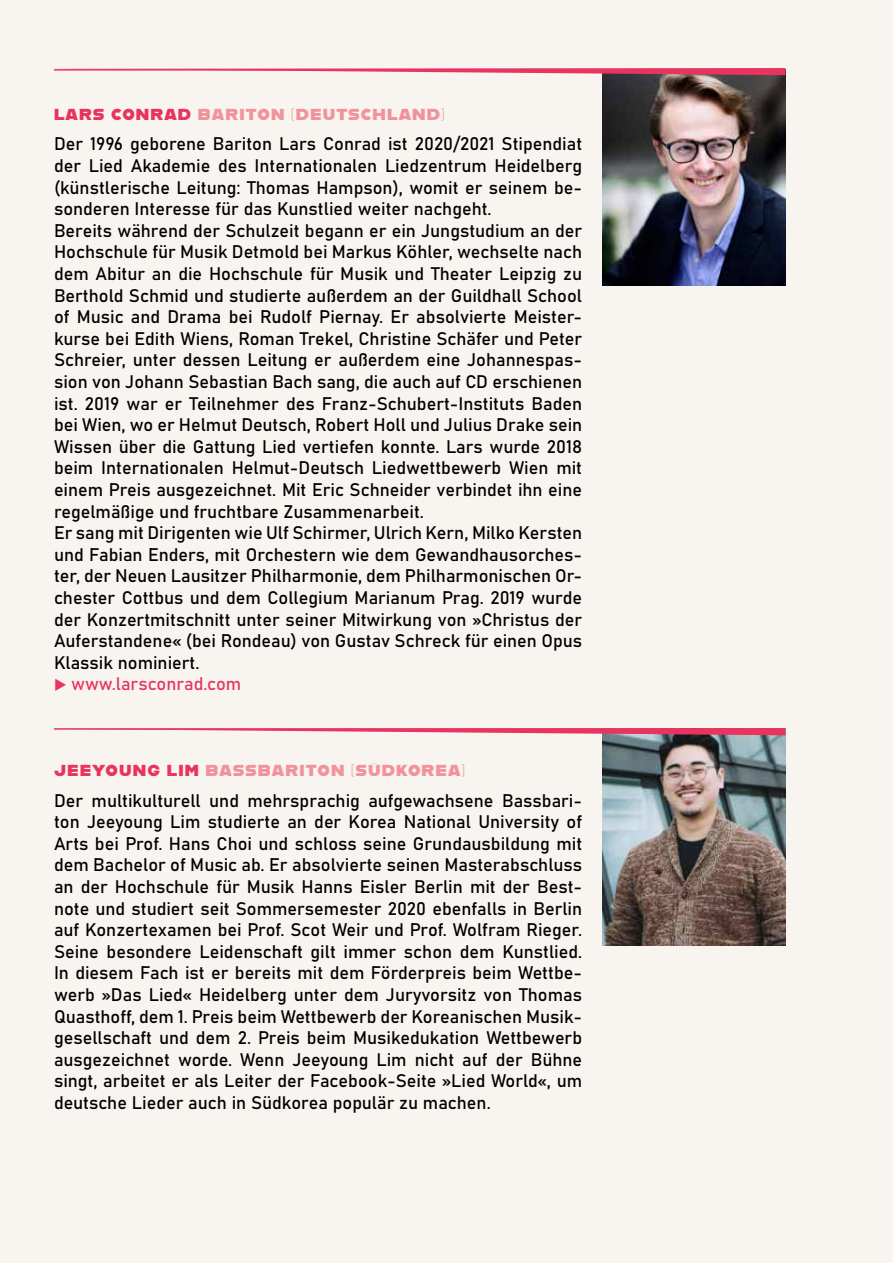
<style>
.page{position:relative;width:893px;height:1263px;background:#f8f5f0}
.page>*{position:absolute;margin:0;border:0;box-sizing:border-box;transform-origin:0 0}
.t1{font:18px/21.6px "Bahnschrift";color:#000}
.t2{font:18px "Bahnschrift";color:#e8345f}
.t3{font:15.9px "Alfarn";letter-spacing:.07em;color:#f2939c}
.s1{color:#e8345f}
</style>
<div class="page">
<img style="left:603px;top:75px;width:182px;height:211px">
<img style="left:603px;top:735px;width:182px;height:210px">
<svg style="left:54px;top:68px;width:731px;height:7px"></svg>
<svg style="left:54px;top:728px;width:731px;height:7px"></svg>
<p class="t3" style="left:54px;top:105px;width:392px"><span class="s1">LARS CONRAD</span> BARITON (DEUTSCHLAND)</p>
<p class="t1" style="left:54px;top:133px;width:530px">Der 1996 geborene Bariton Lars Conrad ist 2020/2021 Stipendiat der Lied Akademie des Internationalen Liedzentrum Heidelberg (künstlerische Leitung: Thomas Hampson), womit er seinem be&shy;sonderen Interesse für das Kunstlied weiter nachgeht.<br>Bereits während der Schulzeit begann er ein Jungstudium an der Hochschule für Musik Detmold bei Markus Köhler, wechselte nach dem Abitur an die Hochschule für Musik und Theater Leipzig zu Berthold Schmid und studierte außerdem an der Guildhall School of Music and Drama bei Rudolf Piernay. Er absolvierte Meister&shy;kurse bei Edith Wiens, Roman Trekel, Christine Schäfer und Peter Schreier, unter dessen Leitung er außerdem eine Johannespas&shy;sion von Johann Sebastian Bach sang, die auch auf CD erschienen ist. 2019 war er Teilnehmer des Franz-Schubert-Instituts Baden bei Wien, wo er Helmut Deutsch, Robert Holl und Julius Drake sein Wissen über die Gattung Lied vertiefen konnte. Lars wurde 2018 beim Internationalen Helmut-Deutsch Liedwettbewerb Wien mit einem Preis ausgezeichnet. Mit Eric Schneider verbindet ihn eine regelmäßige und fruchtbare Zusammenarbeit.<br>Er sang mit Dirigenten wie Ulf Schirmer, Ulrich Kern, Milko Kersten und Fabian Enders, mit Orchestern wie dem Gewandhausorches&shy;ter, der Neuen Lausitzer Philharmonie, dem Philharmonischen Or&shy;chester Cottbus und dem Collegium Marianum Prag. 2019 wurde der Konzertmitschnitt unter seiner Mitwirkung von »Christus der Auferstandene« (bei Rondeau) von Gustav Schreck für einen Opus Klassik nominiert.</p>
<p class="t2" style="left:54px;top:673px;width:189px">◆ www.larsconrad.com</p>
<p class="t3" style="left:54px;top:761px;width:413px"><span class="s1">JEEYOUNG LIM</span> BASSBARITON (SÜDKOREA)</p>
<p class="t1" style="left:54px;top:789px;width:530px;text-align:justify">Der multikulturell und mehrsprachig aufgewachsene Bassbari&shy;ton Jeeyoung Lim studierte an der Korea National University of Arts bei Prof. Hans Choi und schloss seine Grundausbildung mit dem Bachelor of Music ab. Er absolvierte seinen Masterabschluss an der Hochschule für Musik Hanns Eisler Berlin mit der Best&shy;note und studiert seit Sommersemester 2020 ebenfalls in Berlin auf Konzertexamen bei Prof. Scot Weir und Prof. Wolfram Rieger.<br>Seine besondere Leidenschaft gilt immer schon dem Kunstlied.<br>In diesem Fach ist er bereits mit dem Förderpreis beim Wettbe&shy;werb »Das Lied« Heidelberg unter dem Juryvorsitz von Thomas Quasthoff, dem 1. Preis beim Wettbewerb der Koreanischen Musik&shy;gesellschaft und dem 2. Preis beim Musikedukation Wettbewerb ausgezeichnet worde. Wenn Jeeyoung Lim nicht auf der Bühne singt, arbeitet er als Leiter der Facebook-Seite »Lied World«, um deutsche Lieder auch in Südkorea populär zu machen.</p>
</div>
